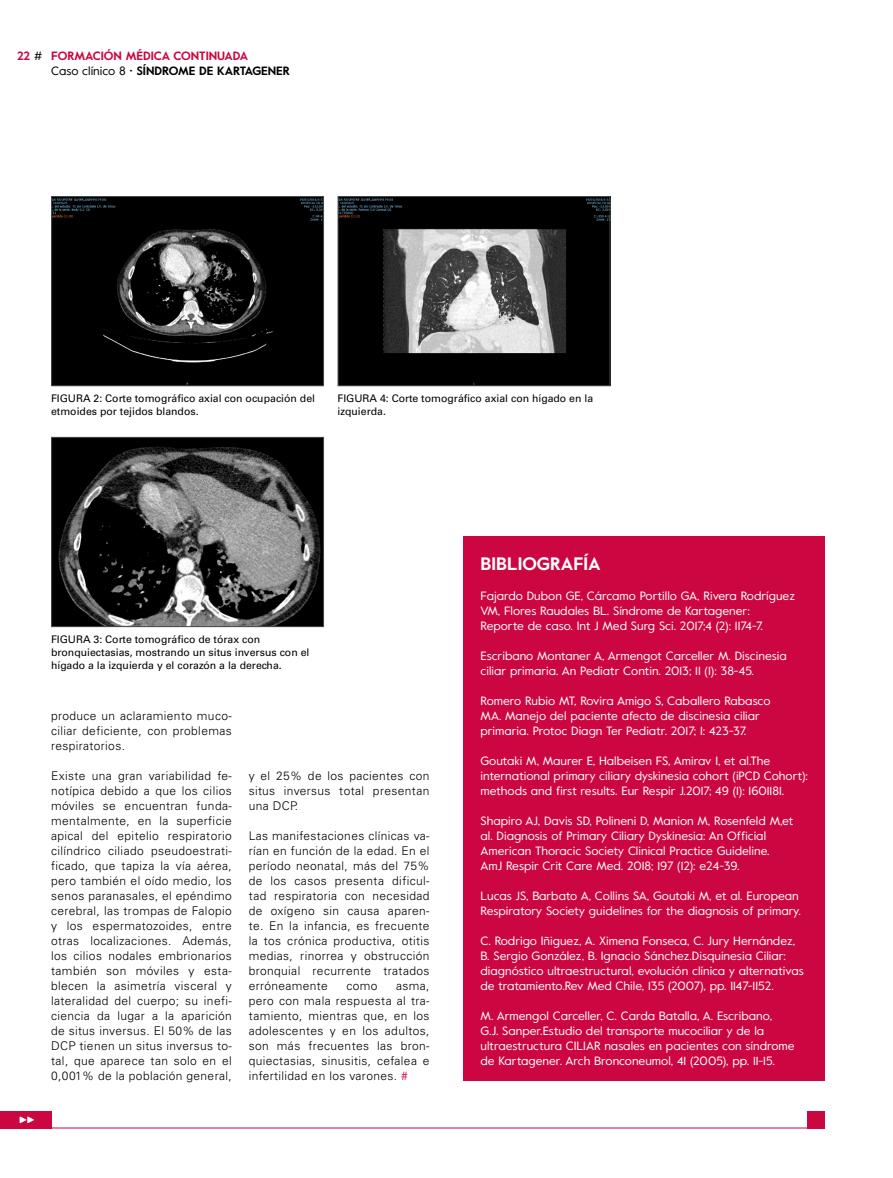
<style>
.page{position:relative;width:893px;height:1178px;background:#fff}
.page>*{position:absolute;margin:0;border:0;box-sizing:border-box;transform-origin:0 0}
.t1{font:700 18px "Value";color:#fff}
.t2{font:12px/15px "Value";color:#fff}
.t3{font:300 12px/15px "Univers LT Std";letter-spacing:.03em;color:#000;text-align:justify}
.t4{font:700 12px/15px "Value";color:#cc0641}
.t5{font:10.5px/13.2px "Univers LT Std";color:#000}
.s1{font-weight:400;color:#000}
.s2{color:#000}
.s3{color:#cc0641}
</style>
<div class="page">
<div style="left:463px;top:536px;width:362px;height:544px;background:#cc0641"></div>
<img style="left:53px;top:198px;width:269px;height:186px">
<div style="left:51px;top:196px;width:273px;height:190px;border:1px solid #4a4a49"></div>
<img style="left:53px;top:439px;width:269px;height:186px">
<div style="left:51px;top:437px;width:273px;height:190px;border:1px solid #4a4a49"></div>
<img style="left:340px;top:198px;width:268px;height:186px">
<div style="left:338px;top:196px;width:272px;height:190px;border:1px solid #4a4a49"></div>
<hr style="left:0;top:1127px;width:825px;height:1px;background:#cc0641">
<div style="left:0;top:1111px;width:51px;height:17px;background:#cc0641"></div>
<div style="left:808px;top:1111px;width:17px;height:17px;background:#cc0641"></div>
<svg style="left:20px;top:1116px;width:14px;height:7px"></svg>
<p class="t4" style="left:17px;top:48px;width:27px">22 <span class="s1">#</span></p>
<p class="t4" style="left:51px;top:48px;width:240px">FORMACIÓN MÉDICA CONTINUADA<br><span class="s1">Caso clínico 8 •</span> <span class="s2">SÍNDROME DE KARTAGENER</span></p>
<p class="t5" style="left:51px;top:392px;width:266px">FIGURA 2: Corte tomográfico axial con ocupación del etmoides por tejidos blandos.</p>
<p class="t5" style="left:337px;top:392px;width:257px">FIGURA 4: Corte tomográfico axial con hígado en la izquierda.</p>
<p class="t5" style="left:51px;top:633px;width:260px">FIGURA 3: Corte tomográfico de tórax con bronquiectasias, mostrando un situs inversus con el hígado a la izquierda y el corazón a la derecha.</p>
<p class="t3" style="left:51px;top:708px;width:182px">produce un aclaramiento muco&shy;ciliar deficiente, con problemas respiratorios.</p>
<p class="t3" style="left:51px;top:768px;width:182px">Existe una gran variabilidad fe&shy;notípica debido a que los cilios móviles se encuentran funda&shy;mentalmente, en la superficie apical del epitelio respiratorio cilíndrico ciliado pseudoestrati&shy;ficado, que tapiza la vía aérea, pero también el oído medio, los senos paranasales, el epéndimo cerebral, las trompas de Falopio y los espermatozoides, entre otras localizaciones. Además, los cilios nodales embrionarios también son móviles y esta&shy;blecen la asimetría visceral y lateralidad del cuerpo; su inefi&shy;ciencia da lugar a la aparición de situs inversus. El 50% de las DCP tienen un situs inversus to&shy;tal, que aparece tan solo en el 0,001% de la población general,</p>
<p class="t3" style="left:249px;top:768px;width:182px">y el 25% de los pacientes con situs inversus total presentan una DCP.</p>
<p class="t3" style="left:249px;top:828px;width:182px">Las manifestaciones clínicas va&shy;rían en función de la edad. En el período neonatal, más del 75% de los casos presenta dificul&shy;tad respiratoria con necesidad de oxígeno sin causa aparen&shy;te. En la infancia, es frecuente la tos crónica productiva, otitis medias, rinorrea y obstrucción bronquial recurrente tratados erróneamente</p>
<p class="t3" style="left:249px;top:978px;width:182px;text-indent:147px">asma, pero con mala respuesta al tra&shy;tamiento, mientras que, en los adolescentes y en los adultos, son más frecuentes las bron&shy;quiectasias, sinusitis, cefalea e infertilidad en los varones. <span class="s3">#</span></p>
<p class="t3" style="left:346px;top:978px;width:33px">como</p>
<h1 class="t1" style="left:480px;top:551px;width:122px">BIBLIOGRAFÍA</h1>
<p class="t2" style="left:480px;top:588px;width:316px">Fajardo Dubon GE, Cárcamo Portillo GA, Rivera Rodríguez<br>VM, Flores Raudales BL. Síndrome de Kartagener:<br>Reporte de caso. Int J Med Surg Sci. 2017;4 (2): 1174-7.</p>
<p class="t2" style="left:480px;top:648px;width:308px">Escribano Montaner A, Armengot Carceller M. Discinesia ciliar primaria. An Pediatr Contin. 2013; 11 (1): 38-45.</p>
<p class="t2" style="left:480px;top:693px;width:291px">Romero Rubio MT, Rovira Amigo S, Caballero Rabasco<br>MA. Manejo del paciente afecto de discinesia ciliar primaria. Protoc Diagn Ter Pediatr. 2017; 1: 423-37.</p>
<p class="t2" style="left:480px;top:753px;width:329px">Goutaki M, Maurer E, Halbeisen FS, Amirav I, et al.The international primary ciliary dyskinesia cohort (iPCD Cohort): methods and first results. Eur Respir J.2017; 49 (1): 1601181.</p>
<p class="t2" style="left:480px;top:813px;width:314px">Shapiro AJ, Davis SD, Polineni D, Manion M, Rosenfeld M,et al. Diagnosis of Primary Ciliary Dyskinesia: An Official American Thoracic Society Clinical Practice Guideline.<br>AmJ Respir Crit Care Med. 2018; 197 (12): e24-39.</p>
<p class="t2" style="left:480px;top:888px;width:322px">Lucas JS, Barbato A, Collins SA, Goutaki M, et al. European<br>Respiratory Society guidelines for the diagnosis of primary.</p>
<p class="t2" style="left:480px;top:933px;width:325px">C. Rodrigo Iñiguez, A. Ximena Fonseca, C. Jury Hernández, B. Sergio González, B. Ignacio Sánchez.Disquinesia Ciliar: diagnóstico ultraestructural, evolución clínica y alternativas de tratamiento.Rev Med Chile, 135 (2007), pp. 1147-1152.</p>
<p class="t2" style="left:480px;top:1008px;width:316px">M. Armengol Carceller, C. Carda Batalla, A. Escribano,<br>G.J. Sanper.Estudio del transporte mucociliar y de la ultraestructura CILIAR nasales en pacientes con síndrome de Kartagener. Arch Bronconeumol, 41 (2005), pp. 11-15.</p>
</div>
